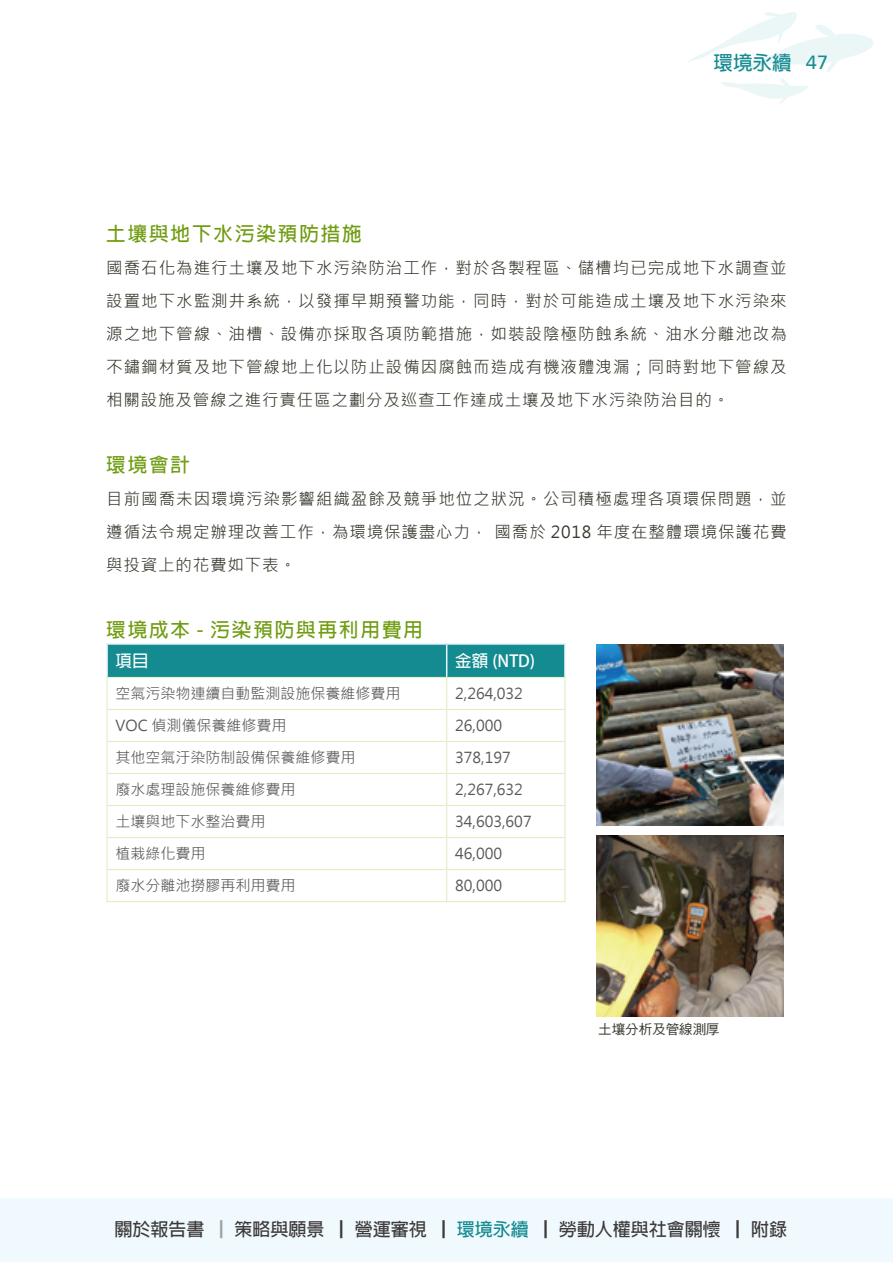
<style>
.page{position:relative;width:893px;height:1263px;background:#fff}
.page>*{position:absolute;margin:0;border:0;box-sizing:border-box;transform-origin:0 0}
.t1{font:700 19.5px "Adobe Fan Heiti Std";letter-spacing:.1em;color:#709c12}
.t2{font:700 19.5px "Adobe Fan Heiti Std";color:#138b90}
.t3{font:700 18px "Adobe Fan Heiti Std";color:#3e3a39}
.t4{font:16.5px/33px "Microsoft Jheng Hei";letter-spacing:.05em;color:#38382e;text-align:justify}
.t5{font:700 16.5px "Adobe Fan Heiti Std";color:#fff}
.t6{font:15px "Microsoft Jheng Hei";color:#595757}
.t7{font:13.5px "DF Hei Std W5";color:#38382e}
.s1{font-family:"Humanist 777 BT Roman B";font-weight:400}
.s2{color:#9fa0a0}
.s3{color:#138b90}
</style>
<div class="page">
<div style="left:108px;top:645px;width:456px;height:32px;background:#138b90"></div>
<hr style="left:446px;top:645px;width:1px;height:32px;background:#eaf6fd">
<hr style="left:446px;top:678px;width:1px;height:31px;background:#e2eec5">
<hr style="left:106px;top:709px;width:341px;height:1px;background:#e2eec5">
<hr style="left:447px;top:709px;width:119px;height:1px;background:#e2eec5">
<hr style="left:446px;top:710px;width:1px;height:31px;background:#e2eec5">
<hr style="left:106px;top:741px;width:341px;height:1px;background:#e2eec5">
<hr style="left:447px;top:741px;width:119px;height:1px;background:#e2eec5">
<hr style="left:446px;top:742px;width:1px;height:31px;background:#e2eec5">
<hr style="left:106px;top:773px;width:341px;height:1px;background:#e2eec5">
<hr style="left:447px;top:773px;width:119px;height:1px;background:#e2eec5">
<hr style="left:446px;top:774px;width:1px;height:31px;background:#e2eec5">
<hr style="left:106px;top:805px;width:341px;height:1px;background:#e2eec5">
<hr style="left:447px;top:805px;width:119px;height:1px;background:#e2eec5">
<hr style="left:446px;top:806px;width:1px;height:31px;background:#e2eec5">
<hr style="left:106px;top:837px;width:341px;height:1px;background:#e2eec5">
<hr style="left:447px;top:837px;width:119px;height:1px;background:#e2eec5">
<hr style="left:446px;top:838px;width:1px;height:31px;background:#e2eec5">
<hr style="left:106px;top:869px;width:341px;height:1px;background:#e2eec5">
<hr style="left:447px;top:869px;width:119px;height:1px;background:#e2eec5">
<hr style="left:446px;top:870px;width:1px;height:31px;background:#e2eec5">
<hr style="left:106px;top:643px;width:341px;height:2px;background:#eaf6fd">
<hr style="left:106px;top:645px;width:2px;height:32px;background:#eaf6fd">
<hr style="left:447px;top:643px;width:119px;height:2px;background:#eaf6fd">
<hr style="left:564px;top:645px;width:2px;height:32px;background:#eaf6fd">
<hr style="left:106px;top:677px;width:341px;height:1px;background:#e2eec5">
<hr style="left:106px;top:678px;width:2px;height:31px;background:#e2eec5">
<hr style="left:447px;top:677px;width:119px;height:1px;background:#e2eec5">
<hr style="left:564px;top:678px;width:2px;height:31px;background:#e2eec5">
<hr style="left:106px;top:710px;width:2px;height:31px;background:#e2eec5">
<hr style="left:564px;top:710px;width:2px;height:31px;background:#e2eec5">
<hr style="left:106px;top:742px;width:2px;height:31px;background:#e2eec5">
<hr style="left:564px;top:742px;width:2px;height:31px;background:#e2eec5">
<hr style="left:106px;top:774px;width:2px;height:31px;background:#e2eec5">
<hr style="left:564px;top:774px;width:2px;height:31px;background:#e2eec5">
<hr style="left:106px;top:806px;width:2px;height:31px;background:#e2eec5">
<hr style="left:564px;top:806px;width:2px;height:31px;background:#e2eec5">
<hr style="left:106px;top:838px;width:2px;height:31px;background:#e2eec5">
<hr style="left:564px;top:838px;width:2px;height:31px;background:#e2eec5">
<hr style="left:106px;top:870px;width:2px;height:31px;background:#e2eec5">
<hr style="left:564px;top:870px;width:2px;height:31px;background:#e2eec5">
<hr style="left:106px;top:901px;width:341px;height:1px;background:#e2eec5">
<hr style="left:447px;top:901px;width:119px;height:1px;background:#e2eec5">
<img style="left:597px;top:644px;width:187px;height:181px">
<img style="left:597px;top:835px;width:187px;height:182px">
<svg style="left:688px;top:12px;width:186px;height:92px"></svg>
<div style="left:0;top:1198px;width:893px;height:63px;background:#f0f9fe"></div>
<p class="t2" style="left:714px;top:51px;width:116px">環境永續 <span class="s1">47</span></p>
<p class="t1" style="left:106px;top:222px;width:257px">土壤與地下水污染預防措施</p>
<p class="t4" style="left:106px;top:251px;width:682px">國喬石化為進行土壤及地下水污染防治工作，對於各製程區、儲槽均已完成地下水調查並設置地下水監測井系統，以發揮早期預警功能，同時，對於可能造成土壤及地下水污染來源之地下管線、油槽、設備亦採取各項防範措施，如裝設陰極防蝕系統、油水分離池改為不鏽鋼材質及地下管線地上化以防止設備因腐蝕而造成有機液體洩漏；同時對地下管線及相關設施及管線之進行責任區之劃分及巡查工作達成土壤及地下水污染防治目的。</p>
<p class="t1" style="left:106px;top:453px;width:85px">環境會計</p>
<p class="t4" style="left:106px;top:482px;width:682px">目前國喬未因環境污染影響組織盈餘及競爭地位之狀況。公司積極處理各項環保問題，並遵循法令規定辦理改善工作，為環境保護盡心力， 國喬於 2018 年度在整體環境保護花費與投資上的花費如下表。</p>
<p class="t1" style="left:106px;top:618px;width:318px">環境成本 - 污染預防與再利用費用</p>
<p class="t5" style="left:116px;top:651px;width:34px">項目</p>
<p class="t5" style="left:455px;top:651px;width:82px">金額 (NTD)</p>
<p class="t6" style="left:116px;top:684px;width:286px">空氣污染物連續自動監測設施保養維修費用</p>
<p class="t6" style="left:455px;top:684px;width:69px">2,264,032</p>
<p class="t6" style="left:116px;top:716px;width:172px">VOC 偵測儀保養維修費用</p>
<p class="t6" style="left:455px;top:716px;width:48px">26,000</p>
<p class="t6" style="left:116px;top:748px;width:241px">其他空氣汙染防制設備保養維修費用</p>
<p class="t6" style="left:455px;top:748px;width:57px">378,197</p>
<p class="t6" style="left:116px;top:780px;width:181px">廢水處理設施保養維修費用</p>
<p class="t6" style="left:455px;top:780px;width:69px">2,267,632</p>
<p class="t6" style="left:116px;top:812px;width:151px">土壤與地下水整治費用</p>
<p class="t6" style="left:455px;top:812px;width:78px">34,603,607</p>
<p class="t6" style="left:116px;top:844px;width:91px">植栽綠化費用</p>
<p class="t6" style="left:455px;top:844px;width:48px">46,000</p>
<p class="t6" style="left:116px;top:876px;width:181px">廢水分離池撈膠再利用費用</p>
<p class="t6" style="left:455px;top:876px;width:48px">80,000</p>
<p class="t7" style="left:598px;top:1022px;width:123px">土壤分析及管線測厚</p>
<p class="t3" style="left:114px;top:1219px;width:674px">關於報告書<span class="s2">▕</span> 策略與願景▕ 營運審視▕ <span class="s3">環境永續</span>▕ 勞動人權與社會關懷▕ 附錄</p>
</div>
